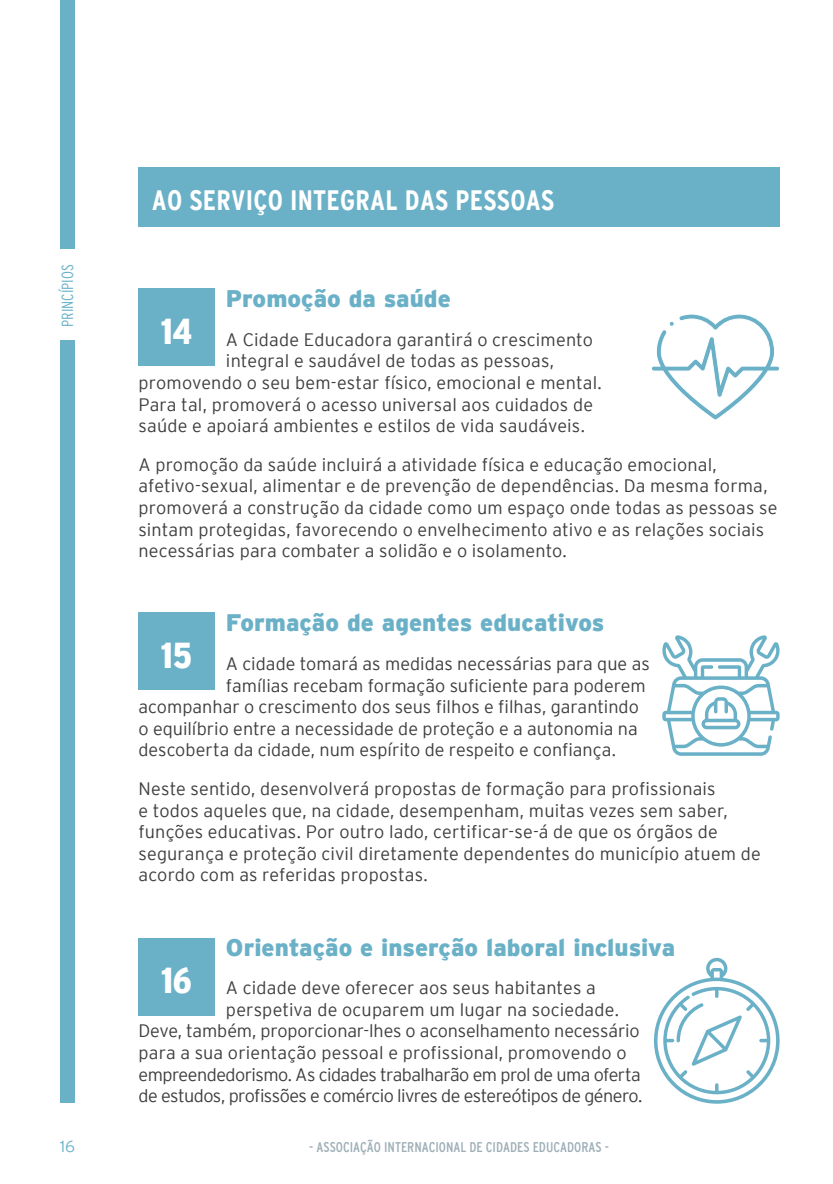
<style>
.page{position:relative;width:833px;height:1184px;background:#fff}
.page>*{position:absolute;margin:0;border:0;box-sizing:border-box;transform-origin:0 0}
.Cos_de_texte{font:900 condensed 36px "Interstate";color:#fff}
.Subtitols_BLAU{font:700 condensed 28px "Interstate";letter-spacing:.01em;color:#fff}
.Principio_-_Blau{font:900 24px "Interstate";color:#6ab1c8}
.Cos_de_texte-2{font:300 18px/21.6px "Interstate";letter-spacing:.005em;color:#3e3e3f}
.Cos_de_texte-3{font:300 18px "Interstate";letter-spacing:-.03em;color:#3e3e3f}
.t1{font:300 condensed 16px "Interstate";color:#6ab1c8}
.t2{font:300 16px "Interstate";color:#6ab1c8}
.t3{font:condensed 14px "Interstate";color:#9daeb6}
</style>
<div class="page">
<div style="left:60px;top:0;width:14px;height:249px;background:#6ab1c8"></div>
<div style="left:60px;top:340px;width:14px;height:762px;background:#6ab1c8"></div>
<div style="left:138px;top:167px;width:641px;height:60px;background:#6ab1c8"></div>
<div style="left:138px;top:938px;width:76px;height:77px;background:#6ab1c8"></div>
<svg style="left:654px;top:958px;width:126px;height:146px"></svg>
<div style="left:138px;top:289px;width:76px;height:77px;background:#6ab1c8"></div>
<div style="left:138px;top:612px;width:76px;height:78px;background:#6ab1c8"></div>
<svg style="left:651px;top:314px;width:128px;height:106px"></svg>
<svg style="left:662px;top:635px;width:118px;height:121px"></svg>
<p class="t1" style="left:58px;top:327px;width:64px;rotate:-90deg">PRINCÍPIOS</p>
<p class="Subtitols_BLAU" style="left:152px;top:184px;width:404px">AO SERVIÇO INTEGRAL DAS PESSOAS</p>
<p class="Principio_-_Blau" style="left:226px;top:285px;width:226px">Promoção da saúde</p>
<p class="Cos_de_texte-2" style="left:226px;top:328px;width:368px">A Cidade Educadora garantirá o crescimento</p>
<p class="Cos_de_texte-2" style="left:226px;top:350px;width:330px">integral e saudável de todas as pessoas,</p>
<p class="Cos_de_texte-2" style="left:138px;top:372px;width:465px">promovendo o seu bem-estar físico, emocional e mental.</p>
<p class="Cos_de_texte-2" style="left:138px;top:393px;width:456px">Para tal, promoverá o acesso universal aos cuidados de</p>
<p class="Cos_de_texte-2" style="left:138px;top:415px;width:448px">saúde e apoiará ambientes e estilos de vida saudáveis.</p>
<p class="Cos_de_texte-2" style="left:138px;top:453px;width:640px">A promoção da saúde incluirá a atividade física e educação emocional, afetivo-sexual, alimentar e de prevenção de dependências. Da mesma forma, promoverá a construção da cidade como um espaço onde todas as pessoas se sintam protegidas, favorecendo o envelhecimento ativo e as relações sociais necessárias para combater a solidão e o isolamento.</p>
<p class="Cos_de_texte" style="left:161px;top:311px;width:33px">14</p>
<p class="Principio_-_Blau" style="left:226px;top:609px;width:380px">Formação de agentes educativos</p>
<p class="Cos_de_texte-2" style="left:226px;top:653px;width:425px">A cidade tomará as medidas necessárias para que as</p>
<p class="Cos_de_texte-2" style="left:226px;top:674px;width:421px">famílias recebam formação suficiente para poderem</p>
<p class="Cos_de_texte-2" style="left:138px;top:696px;width:502px">acompanhar o crescimento dos seus filhos e filhas, garantindo</p>
<p class="Cos_de_texte-2" style="left:138px;top:717px;width:500px">o equilíbrio entre a necessidade de proteção e a autonomia na</p>
<p class="Cos_de_texte-2" style="left:138px;top:739px;width:479px">descoberta da cidade, num espírito de respeito e confiança.</p>
<p class="Cos_de_texte-2" style="left:138px;top:778px;width:624px">Neste sentido, desenvolverá propostas de formação para profissionais<br>e todos aqueles que, na cidade, desempenham, muitas vezes sem saber, funções educativas. Por outro lado, certificar-se-á de que os órgãos de segurança e proteção civil diretamente dependentes do município atuem de acordo com as referidas propostas.</p>
<p class="Cos_de_texte" style="left:161px;top:635px;width:33px">15</p>
<p class="Principio_-_Blau" style="left:226px;top:933px;width:450px">Orientação e inserção laboral inclusiva</p>
<p class="Cos_de_texte-2" style="left:226px;top:977px;width:371px">A cidade deve oferecer aos seus habitantes a</p>
<p class="Cos_de_texte-2" style="left:226px;top:998px;width:394px">perspetiva de ocuparem um lugar na sociedade.</p>
<p class="Cos_de_texte-2" style="left:138px;top:1020px;width:502px">Deve, também, proporcionar-lhes o aconselhamento necessário</p>
<p class="Cos_de_texte-2" style="left:138px;top:1042px;width:489px">para a sua orientação pessoal e profissional, promovendo o</p>
<p class="Cos_de_texte-3" style="left:138px;top:1064px;width:504px">empreendedorismo. As cidades trabalharão em prol de uma oferta</p>
<p class="Cos_de_texte-3" style="left:138px;top:1086px;width:505px">de estudos, profissões e comércio livres de estereótipos de género.</p>
<p class="Cos_de_texte" style="left:161px;top:960px;width:32px">16</p>
<p class="t2" style="left:60px;top:1137px;width:16px">16</p>
<p class="t3" style="left:309px;top:1139px;width:301px">- ASSOCIAÇÃO INTERNACIONAL DE CIDADES EDUCADORAS -</p>
</div>
